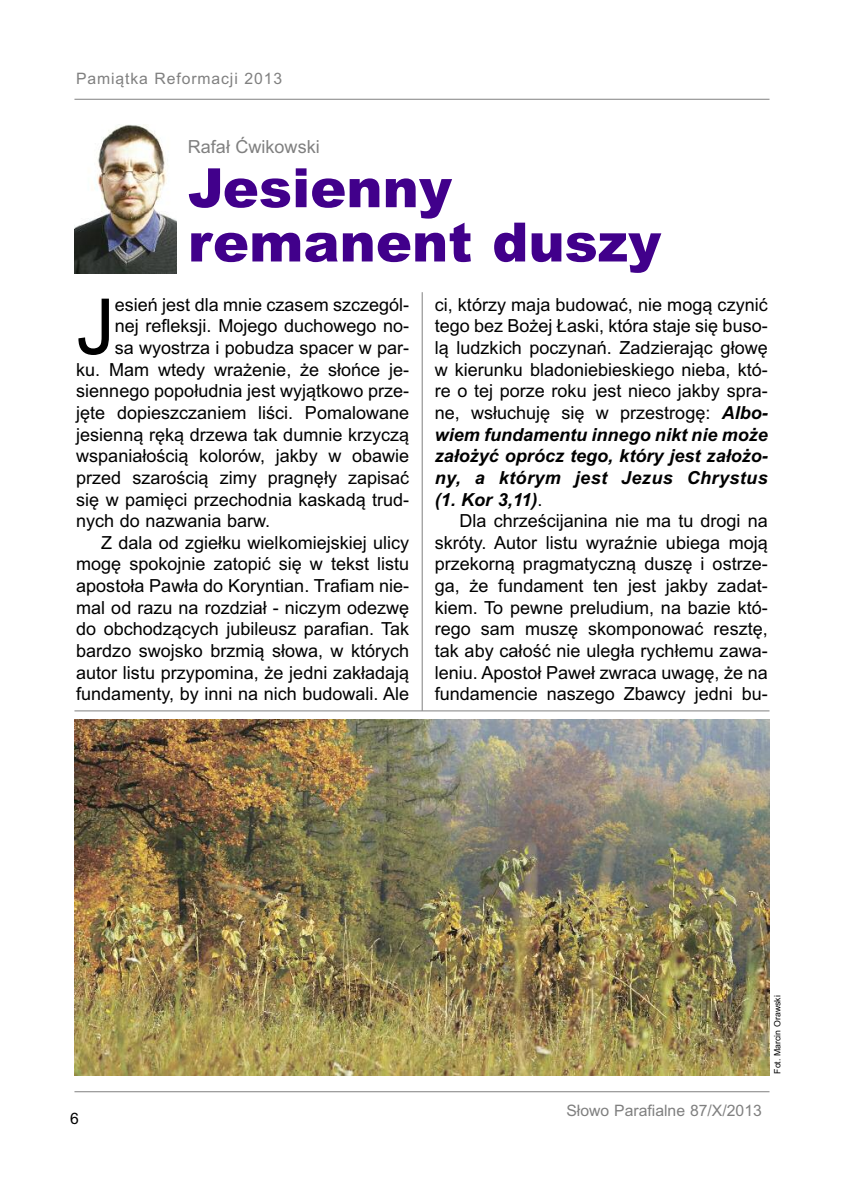
<style>
.page{position:relative;width:844px;height:1191px;background:#fff}
.page>*{position:absolute;margin:0;border:0;box-sizing:border-box;transform-origin:0 0}
.t1{font:77.35px "Arial";color:#000}
.t2{font:900 54.25px/54.2px "Arial";color:#41008b}
.t3{font:18.03px/21.7px "Arial";color:#000;text-align:justify}
.t4{font:18.03px "Arial";color:#808080}
.t5{font:15.75px "Arial";color:#808080}
.t6{font:15.75px "Arial";letter-spacing:.055em;color:#808080}
.t7{font:15.75px "Arial";color:#000}
.t8{font:8.75px "Arial";color:#000}
.s1{font-weight:700;font-style:italic}
</style>
<div class="page">
<hr style="left:74px;top:1091px;width:695px;height:1px;background:#808080">
<hr style="left:74px;top:99px;width:695px;height:1px;background:#808080">
<img style="left:74px;top:124px;width:102px;height:149px">
<hr style="left:422px;top:292px;width:1px;height:419px;background:#808080">
<img style="left:74px;top:720px;width:695px;height:355px">
<hr style="left:74px;top:710px;width:695px;height:1px;background:#808080">
<p class="t6" style="left:76px;top:69px;width:207px">Pamiątka Reformacji 2013</p>
<p class="t4" style="left:188px;top:136px;width:133px">Rafał Ćwikowski</p>
<h2 class="t2" style="left:188px;top:161px;width:474px">Jesienny remanent duszy</h2>
<h1 class="t1" style="left:76px;top:282px;width:40px">J</h1>
<p class="t3" style="left:115px;top:294px;width:296px">esień jest dla mnie czasem szczegól-</p>
<p class="t3" style="left:115px;top:315px;width:296px">nej refleksji. Mojego duchowego no-</p>
<p class="t3" style="left:115px;top:337px;width:296px">sa wyostrza i pobudza spacer w par-</p>
<p class="t3" style="left:76px;top:358px;width:334px">ku. Mam wtedy wrażenie, że słońce je-</p>
<p class="t3" style="left:76px;top:380px;width:334px">siennego popołudnia jest wyjątkowo prze-</p>
<p class="t3" style="left:76px;top:402px;width:334px">jęte dopieszczaniem liści. Pomalowane</p>
<p class="t3" style="left:76px;top:423px;width:334px">jesienną ręką drzewa tak dumnie krzyczą</p>
<p class="t3" style="left:76px;top:445px;width:334px">wspaniałością kolorów, jakby w obawie</p>
<p class="t3" style="left:76px;top:467px;width:334px">przed szarością zimy pragnęły zapisać</p>
<p class="t3" style="left:76px;top:488px;width:334px">się w pamięci przechodnia kaskadą trud-</p>
<p class="t3" style="left:76px;top:510px;width:195px">nych do nazwania barw.</p>
<p class="t3" style="left:101px;top:532px;width:309px">Z dala od zgiełku wielkomiejskiej ulicy</p>
<p class="t3" style="left:76px;top:553px;width:334px">mogę spokojnie zatopić się w tekst listu</p>
<p class="t3" style="left:76px;top:575px;width:334px">apostoła Pawła do Koryntian. Trafiam nie-</p>
<p class="t3" style="left:76px;top:596px;width:334px">mal od razu na rozdział - niczym odezwę</p>
<p class="t3" style="left:76px;top:618px;width:334px">do obchodzących jubileusz parafian. Tak</p>
<p class="t3" style="left:76px;top:640px;width:334px">bardzo swojsko brzmią słowa, w których</p>
<p class="t3" style="left:76px;top:661px;width:334px">autor listu przypomina, że jedni zakładają</p>
<p class="t3" style="left:76px;top:683px;width:334px">fundamenty, by inni na nich budowali. Ale</p>
<p class="t3" style="left:434px;top:294px;width:334px">ci, którzy maja budować, nie mogą czynić tego bez Bożej Łaski, która staje się buso&shy;lą ludzkich poczynań. Zadzierając głowę w kierunku bladoniebieskiego nieba, któ&shy;re o tej porze roku jest nieco jakby spra&shy;ne, wsłuchuję się w przestrogę: <span class="s1">Albo&shy;wiem fundamentu innego nikt nie może założyć oprócz tego, który jest założo&shy;ny, a którym jest Jezus Chrystus (1. Kor 3,11)</span>.</p>
<p class="t3" style="left:434px;top:510px;width:334px;text-indent:25px">Dla chrześcijanina nie ma tu drogi na skróty. Autor listu wyraźnie ubiega moją przekorną pragmatyczną duszę i ostrze&shy;ga, że fundament ten jest jakby zadat&shy;kiem. To pewne preludium, na bazie któ&shy;rego sam muszę skomponować resztę, tak aby całość nie uległa rychłemu zawa&shy;leniu. Apostoł Paweł zwraca uwagę, że na fundamencie naszego Zbawcy jedni bu-</p>
<p class="t7" style="left:70px;top:1109px;width:10px">6</p>
<p class="t5" style="left:566px;top:1101px;width:197px">Słowo Parafialne 87/X/2013</p>
<p class="t8" style="left:772px;top:1073px;width:80px;rotate:-90deg">Fot. Marcin Orawski</p>
</div>
